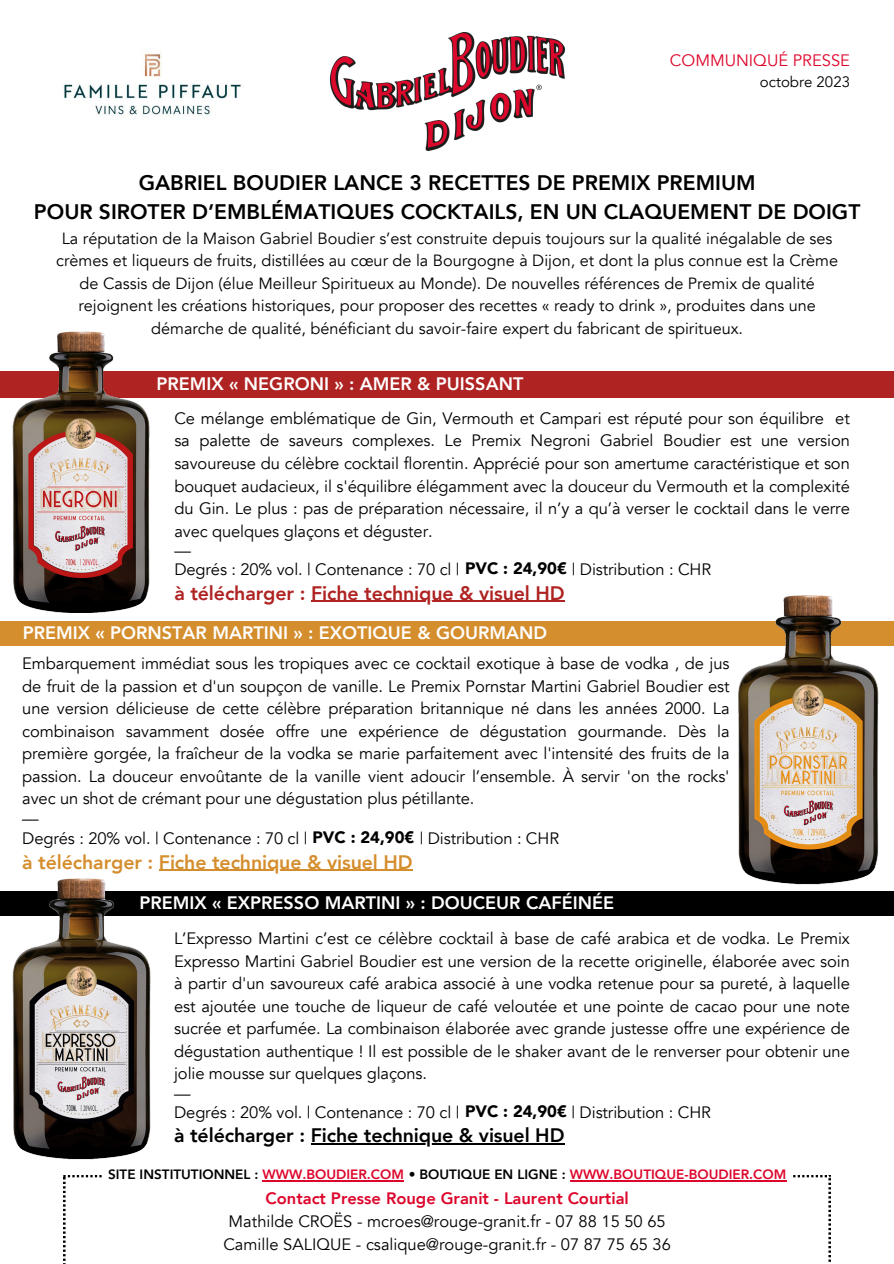
<style>
.page{position:relative;width:894px;height:1264px;background:#fff}
.page>*{position:absolute;margin:0;border:0;box-sizing:border-box;transform-origin:0 0}
.t1{font:800 21px "Avenir";color:#000}
.t2{font:800 19.5px "Avenir";letter-spacing:-.005em;color:#af2322}
.t3{font:800 19.5px "Avenir";letter-spacing:-.005em;color:#d58e2d}
.t4{font:800 19.5px "Avenir";letter-spacing:-.005em;color:#000}
.t5{font:800 18px "Avenir";color:#fff}
.t6{font:16.5px/22.5px "Avenir";letter-spacing:-.005em;color:#000;text-align:justify}
.t7{font:800 16.5px "Avenir";color:#dd052b}
.t8{font:16.5px "Avenir";color:#dd052b}
.t9{font:16.2px/22.5px "Avenir";color:#000;text-align:center}
.t10{font:15px "Avenir";color:#000}
.t11{font:800 13.5px "Avenir";color:#dd052b}
.s1{font-weight:900}
.s2{color:#000}
</style>
<div class="page">
<img style="left:63px;top:53px;width:178px;height:63px">
<img style="left:330px;top:33px;width:234px;height:118px">
<svg style="left:63px;top:1175px;width:767px;height:87px"></svg>
<div style="left:102px;top:1159px;width:689px;height:31px;background:#fff;border-radius:15px"></div>
<hr style="left:311px;top:600px;width:253px;height:2px;background:#af2322">
<div style="left:0;top:371px;width:893px;height:27px;background:#af2322"></div>
<img style="left:12px;top:331px;width:138px;height:281px">
<div style="left:0;top:621px;width:893px;height:25px;background:#d58e2d"></div>
<img style="left:738px;top:595px;width:141px;height:289px">
<hr style="left:159px;top:869px;width:253px;height:1px;background:#d58e2d">
<div style="left:0;top:890px;width:893px;height:25px;background:#000"></div>
<img style="left:10px;top:878px;width:145px;height:282px">
<hr style="left:310px;top:1143px;width:254px;height:1px;background:#000">
<hr style="left:262px;top:1179px;width:142px;height:2px;background:#dd052b">
<hr style="left:569px;top:1179px;width:217px;height:2px;background:#dd052b">
<p class="t8" style="left:669px;top:49px;width:181px">COMMUNIQUÉ PRESSE</p>
<p class="t10" style="left:759px;top:72px;width:92px">octobre 2023</p>
<p class="t1" style="left:139px;top:169px;width:618px">GABRIEL BOUDIER LANCE 3 RECETTES DE PREMIX PREMIUM</p>
<p class="t1" style="left:34px;top:198px;width:827px">POUR SIROTER D’EMBLÉMATIQUES COCKTAILS, EN UN CLAQUEMENT DE DOIGT</p>
<p class="t9" style="left:56px;top:227px;width:783px">La réputation de la Maison Gabriel Boudier s’est construite depuis toujours sur la qualité inégalable de ses crèmes et liqueurs de fruits, distillées au cœur de la Bourgogne à Dijon, et dont la plus connue est la Crème de Cassis de Dijon (élue Meilleur Spiritueux au Monde). De nouvelles références de Premix de qualité rejoignent les créations historiques, pour proposer des recettes « ready to drink », produites dans une démarche de qualité, bénéficiant du savoir-faire expert du fabricant de spiritueux.</p>
<p class="t5" style="left:156px;top:372px;width:368px">PREMIX « NEGRONI » : AMER &amp; PUISSANT</p>
<p class="t6" style="left:174px;top:407px;width:676px">Ce mélange emblématique de Gin, Vermouth et Campari est réputé pour son équilibre et sa palette de saveurs complexes. Le Premix Negroni Gabriel Boudier est une version savoureuse du célèbre cocktail florentin. Apprécié pour son amertume caractéristique et son bouquet audacieux, il s'équilibre élégamment avec la douceur du Vermouth et la complexité du Gin. Le plus : pas de préparation nécessaire, il n’y a qu’à verser le cocktail dans le verre avec quelques glaçons et déguster.</p>
<p class="t6" style="left:174px;top:539px;width:18px">—</p>
<p class="t6" style="left:174px;top:558px;width:538px">Degrés : 20% vol. | Contenance : 70 cl | <span class="s1">PVC : 24,90€</span> | Distribution : CHR</p>
<p class="t2" style="left:174px;top:580px;width:392px">à télécharger : Fiche technique &amp; visuel HD</p>
<p class="t5" style="left:23px;top:621px;width:526px">PREMIX « PORNSTAR MARTINI » : EXOTIQUE &amp; GOURMAND</p>
<p class="t6" style="left:22px;top:652px;width:708px">Embarquement immédiat sous les tropiques avec ce cocktail exotique à base de vodka , de jus de fruit de la passion et d'un soupçon de vanille. Le Premix Pornstar Martini Gabriel Boudier est une version délicieuse de cette célèbre préparation britannique né dans les années 2000. La combinaison savamment dosée offre une expérience de dégustation gourmande. Dès la première gorgée, la fraîcheur de la vodka se marie parfaitement avec l'intensité des fruits de la passion. La douceur envoûtante de la vanille vient adoucir l’ensemble. À servir 'on the rocks' avec un shot de crémant pour une dégustation plus pétillante.</p>
<p class="t6" style="left:22px;top:807px;width:18px">—</p>
<p class="t6" style="left:22px;top:827px;width:538px">Degrés : 20% vol. | Contenance : 70 cl | <span class="s1">PVC : 24,90€</span> | Distribution : CHR</p>
<p class="t3" style="left:22px;top:849px;width:392px">à télécharger : Fiche technique &amp; visuel HD</p>
<p class="t5" style="left:139px;top:890px;width:476px">PREMIX « EXPRESSO MARTINI » : DOUCEUR CAFÉINÉE</p>
<p class="t6" style="left:174px;top:927px;width:677px">L’Expresso Martini c’est ce célèbre cocktail à base de café arabica et de vodka. Le Premix Expresso Martini Gabriel Boudier est une version de la recette originelle, élaborée avec soin à partir d'un savoureux café arabica associé à une vodka retenue pour sa pureté, à laquelle est ajoutée une touche de liqueur de café veloutée et une pointe de cacao pour une note sucrée et parfumée. La combinaison élaborée avec grande justesse offre une expérience de dégustation authentique ! Il est possible de le shaker avant de le renverser pour obtenir une jolie mousse sur quelques glaçons.</p>
<p class="t6" style="left:174px;top:1082px;width:18px">—</p>
<p class="t6" style="left:174px;top:1101px;width:538px">Degrés : 20% vol. | Contenance : 70 cl | <span class="s1">PVC : 24,90€</span> | Distribution : CHR</p>
<p class="t4" style="left:174px;top:1122px;width:392px">à télécharger : Fiche technique &amp; visuel HD</p>
<p class="t11" style="left:108px;top:1165px;width:679px"><span class="s2">SITE INSTITUTIONNEL :</span> WWW.BOUDIER.COM <span class="s2">• BOUTIQUE EN LIGNE :</span> WWW.BOUTIQUE-BOUDIER.COM</p>
<p class="t7" style="left:265px;top:1187px;width:365px">Contact Presse Rouge Granit - Laurent Courtial</p>
<p class="t6" style="left:228px;top:1210px;width:438px">Mathilde CROËS - mcroes@rouge-granit.fr - 07 88 15 50 65</p>
<p class="t6" style="left:223px;top:1232px;width:449px">Camille SALIQUE - csalique@rouge-granit.fr - 07 87 75 65 36</p>
</div>
